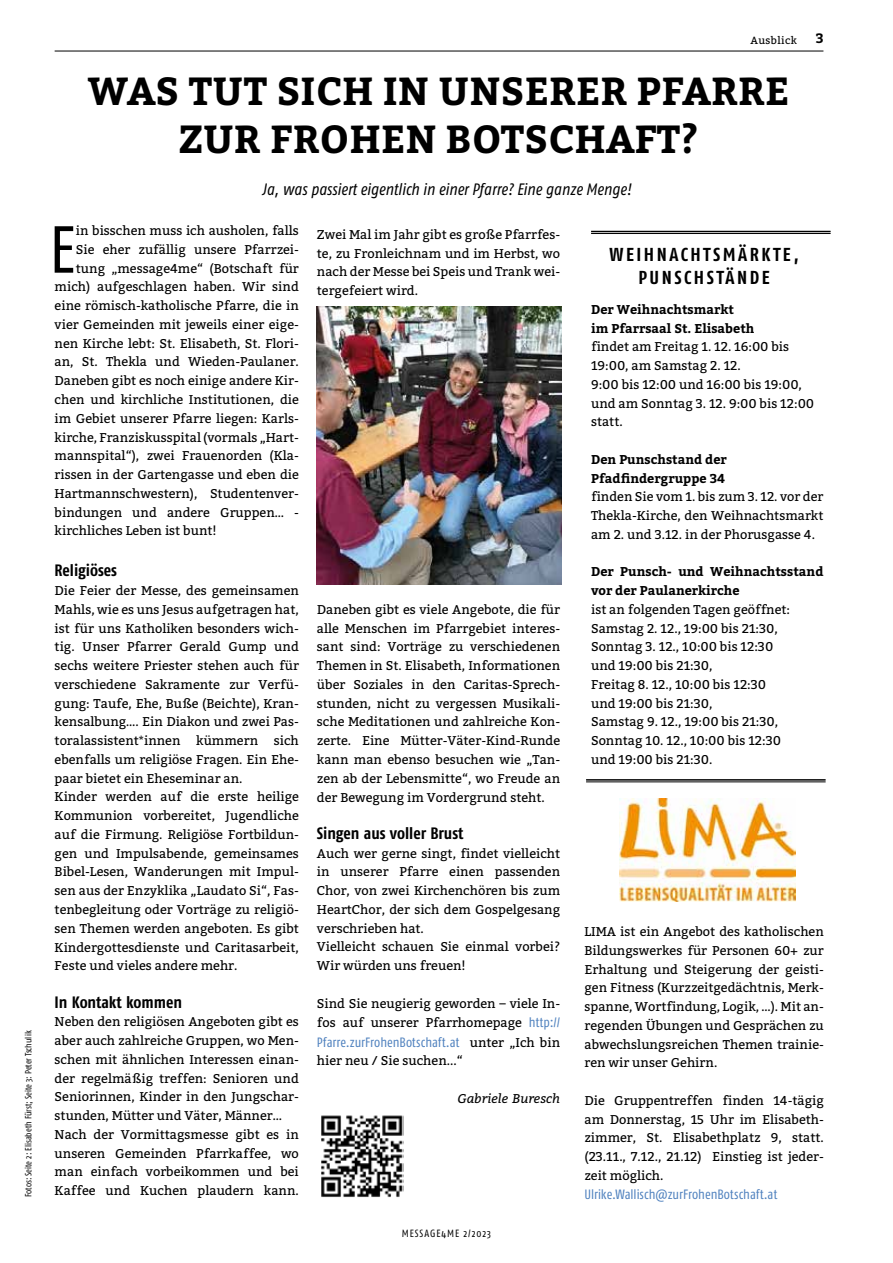
<style>
.page{position:relative;width:893px;height:1263px;background:#fff}
.page>*{position:absolute;margin:0;border:0;box-sizing:border-box;transform-origin:0 0}
.t1{font:66.3px "Fago Co Caps";color:#000}
.t2{font:700 39px/48.6px "Bitter";letter-spacing:.01em;color:#000;text-align:center}
.t3{font:700 18.75px/22.5px "Fago Co";letter-spacing:.135em;color:#000;text-align:center}
.t4{font:italic 16.5px "Fago Co";color:#000}
.t5{font:700 16.5px "Fago Co";color:#000}
.t6{font:13.5px "Fago Co";color:#4f81be}
.t7{font:700 13.5px "Bitter";color:#000}
.t8{font:12.75px/18.8px "Bitter";color:#000}
.t9{font:700 12.75px/18.8px "Bitter";color:#000}
.t10{font:italic 12.75px "Bitter";color:#000}
.t11{font:10.5px "Fago Co";letter-spacing:.09em;color:#000}
.t12{font:10.5px "Bitter";letter-spacing:.035em;color:#000}
.t13{font:9px "Fago Co";color:#000}
.s1{font-family:"Fago Co";font-size:13.5px;color:#4f81be}
.s2{font-family:"Bitter";font-size:12.75px;color:#000}
</style>
<div class="page">
<hr style="left:55px;top:51px;width:768px;height:1px;background:#000">
<hr style="left:591px;top:231px;width:240px;height:1px;background:#000">
<hr style="left:591px;top:233px;width:240px;height:1px;background:#000">
<img style="left:317px;top:306px;width:244px;height:278px">
<img style="left:619px;top:798px;width:176px;height:103px">
<hr style="left:586px;top:779px;width:240px;height:2px;background:#000">
<hr style="left:586px;top:782px;width:240px;height:1px;background:#000">
<img style="left:321px;top:1115px;width:83px;height:82px">
<p class="t13" style="left:23px;top:1197px;width:168px;rotate:-90deg">Fotos: Seite 2: Elisabeth Fürst; Seite 3: Peter Tschulik</p>
<p class="t12" style="left:750px;top:34px;width:48px">Ausblick</p>
<h2 class="t2" style="left:88px;top:66px;width:703px">WAS TUT SICH IN UNSERER PFARRE<br>ZUR FROHEN BOTSCHAFT?</h2>
<p class="t4" style="left:262px;top:180px;width:371px">Ja, was passiert eigentlich in einer Pfarre? Eine ganze Menge!</p>
<p class="t7" style="left:816px;top:28px;width:9px">3</p>
<h1 class="t1" style="left:49px;top:212px;width:29px">E</h1>
<p class="t8" style="left:76px;top:222px;width:225px">in bisschen muss ich ausholen, falls</p>
<p class="t8" style="left:76px;top:240px;width:225px">Sie eher zufällig unsere Pfarrzei-</p>
<p class="t8" style="left:76px;top:259px;width:225px">tung „message4me“ (Botschaft für</p>
<p class="t8" style="left:55px;top:278px;width:246px">mich) aufgeschlagen haben. Wir sind</p>
<p class="t8" style="left:55px;top:297px;width:246px">eine römisch-katholische Pfarre, die in</p>
<p class="t8" style="left:55px;top:315px;width:246px">vier Gemeinden mit jeweils einer eige-</p>
<p class="t8" style="left:55px;top:334px;width:246px">nen Kirche lebt: St. Elisabeth, St. Flori-</p>
<p class="t8" style="left:55px;top:353px;width:246px">an, St. Thekla und Wieden-Paulaner.</p>
<p class="t8" style="left:55px;top:372px;width:246px">Daneben gibt es noch einige andere Kir-</p>
<p class="t8" style="left:55px;top:390px;width:246px">chen und kirchliche Institutionen, die</p>
<p class="t8" style="left:55px;top:409px;width:246px">im Gebiet unserer Pfarre liegen: Karls-</p>
<p class="t8" style="left:55px;top:428px;width:246px">kirche, Franziskusspital (vormals „Hart-</p>
<p class="t8" style="left:55px;top:447px;width:246px">mannspital“), zwei Frauenorden (Kla-</p>
<p class="t8" style="left:55px;top:465px;width:246px">rissen in der Gartengasse und eben die</p>
<p class="t8" style="left:55px;top:484px;width:246px">Hartmannschwestern), Studentenver-</p>
<p class="t8" style="left:55px;top:503px;width:246px">bindungen und andere Gruppen… -</p>
<p class="t8" style="left:55px;top:522px;width:163px">kirchliches Leben ist bunt!</p>
<p class="t5" style="left:55px;top:561px;width:64px">Religiöses</p>
<p class="t8" style="left:55px;top:581px;width:246px">Die Feier der Messe, des gemeinsamen Mahls, wie es uns Jesus aufgetragen hat, ist für uns Katholiken besonders wich&shy;tig. Unser Pfarrer Gerald Gump und sechs weitere Priester stehen auch für verschiedene Sakramente zur Verfü&shy;gung: Taufe, Ehe, Buße (Beichte), Kran&shy;kensalbung…. Ein Diakon und zwei Pas&shy;toralassistent*innen kümmern sich ebenfalls um religiöse Fragen. Ein Ehe&shy;paar bietet ein Eheseminar an.<br>Kinder werden auf die erste heilige Kommunion vorbereitet, Jugendliche auf die Firmung. Religiöse Fortbildun&shy;gen und Impulsabende, gemeinsames Bibel-Lesen, Wanderungen mit Impul&shy;sen aus der Enzyklika „Laudato Si“, Fas&shy;tenbegleitung oder Vorträge zu religiö&shy;sen Themen werden angeboten. Es gibt Kindergottesdienste und Caritasarbeit, Feste und vieles andere mehr.</p>
<p class="t5" style="left:55px;top:992px;width:129px">In Kontakt kommen</p>
<p class="t8" style="left:55px;top:1013px;width:246px">Neben den religiösen Angeboten gibt es aber auch zahlreiche Gruppen, wo Men&shy;schen mit ähnlichen Interessen einan&shy;der regelmäßig treffen: Senioren und Seniorinnen, Kinder in den Jungschar&shy;stunden, Mütter und Väter, Männer… Nach der Vormittagsmesse gibt es in unseren Gemeinden Pfarrkaffee, wo man einfach vorbeikommen und bei Kaffee und Kuchen plaudern kann.</p>
<p class="t8" style="left:317px;top:225px;width:245px;text-align:justify">Zwei Mal im Jahr gibt es große Pfarrfes&shy;te, zu Fronleichnam und im Herbst, wo nach der Messe bei Speis und Trank wei&shy;tergefeiert wird.</p>
<p class="t8" style="left:317px;top:600px;width:245px;text-align:justify">Daneben gibt es viele Angebote, die für alle Menschen im Pfarrgebiet interes&shy;sant sind: Vorträge zu verschiedenen Themen in St. Elisabeth, Informationen über Soziales in den Caritas-Sprech&shy;stunden, nicht zu vergessen Musikali&shy;sche Meditationen und zahlreiche Kon&shy;zerte. Eine Mütter-Väter-Kind-Runde kann man ebenso besuchen wie „Tan&shy;zen ab der Lebensmitte“, wo Freude an der Bewegung im Vordergrund steht.</p>
<p class="t5" style="left:317px;top:823px;width:148px">Singen aus voller Brust</p>
<p class="t8" style="left:317px;top:844px;width:245px">Auch wer gerne singt, findet vielleicht in unserer Pfarre einen passenden<br>Chor, von zwei Kirchenchören bis zum<br>HeartChor, der sich dem Gospelgesang verschrieben hat.<br>Vielleicht schauen Sie einmal vorbei?<br>Wir würden uns freuen!</p>
<p class="t8" style="left:317px;top:994px;width:245px;line-height:19.5px">Sind Sie neugierig geworden – viele In&shy;fos auf unserer Pfarrhomepage <span class="s1">http://</span></p>
<p class="t6" style="left:317px;top:1034px;width:245px">Pfarre.zurFrohenBotschaft.at <span class="s2">unter „Ich bin</span></p>
<p class="t8" style="left:317px;top:1052px;width:147px">hier neu / Sie suchen...“</p>
<p class="t10" style="left:457px;top:1089px;width:104px">Gabriele Buresch</p>
<p class="t11" style="left:402px;top:1227px;width:91px">MESSAGE4ME 2/2023</p>
<h3 class="t3" style="left:609px;top:243px;width:191px">WEIHNACHTSMÄRKTE,<br>PUNSCHSTÄNDE</h3>
<p class="t9" style="left:591px;top:300px;width:165px">Der Weihnachtsmarkt im Pfarrsaal St. Elisabeth</p>
<p class="t8" style="left:591px;top:338px;width:225px">findet am Freitag 1. 12. 16:00 bis<br>19:00, am Samstag 2. 12.<br>9:00 bis 12:00 und 16:00 bis 19:00, und am Sonntag 3. 12. 9:00 bis 12:00 statt.</p>
<p class="t9" style="left:591px;top:450px;width:137px">Den Punschstand der<br>Pfadfindergruppe 34</p>
<p class="t8" style="left:591px;top:488px;width:234px;text-align:justify">finden Sie vom 1. bis zum 3. 12. vor der Thekla-Kirche, den Weihnachtsmarkt am 2. und 3.12. in der Phorusgasse 4.</p>
<p class="t9" style="left:591px;top:562px;width:234px">Der Punsch- und Weihnachtsstand vor der Paulanerkirche</p>
<p class="t8" style="left:591px;top:600px;width:201px">ist an folgenden Tagen geöffnet:<br>Samstag 2. 12., 19:00 bis 21:30,<br>Sonntag 3. 12., 10:00 bis 12:30 und 19:00 bis 21:30,<br>Freitag 8. 12., 10:00 bis 12:30 und 19:00 bis 21:30,<br>Samstag 9. 12., 19:00 bis 21:30,<br>Sonntag 10. 12., 10:00 bis 12:30 und 19:00 bis 21:30.</p>
<p class="t8" style="left:584px;top:922px;width:241px;text-align:justify">LIMA ist ein Angebot des katholischen Bildungswerkes für Personen 60+ zur Erhaltung und Steigerung der geisti&shy;gen Fitness (Kurzzeitgedächtnis, Merk&shy;spanne, Wortfindung, Logik, …). Mit an&shy;regenden Übungen und Gesprächen zu abwechslungsreichen Themen trainie&shy;ren wir unser Gehirn.</p>
<p class="t8" style="left:584px;top:1091px;width:241px;text-align:justify">Die Gruppentreffen finden 14-tägig am Donnerstag, 15 Uhr im Elisabeth&shy;zimmer, St. Elisabethplatz 9, statt. (23.11., 7.12., 21.12) Einstieg ist jeder&shy;zeit möglich.</p>
<p class="t6" style="left:584px;top:1187px;width:194px">Ulrike.Wallisch@zurFrohenBotschaft.at</p>
</div>
